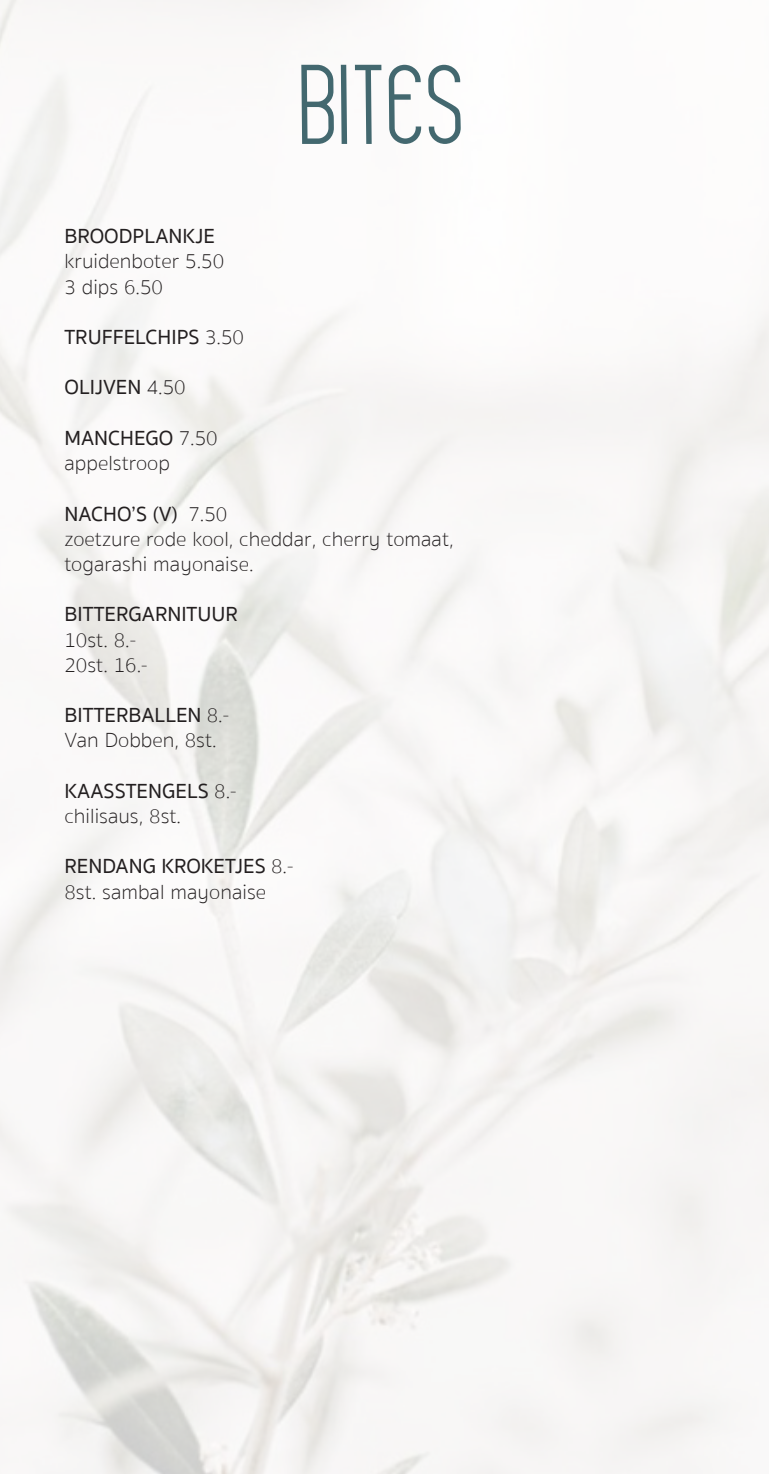
<style>
.page{position:relative;width:769px;height:1474px;background:#fff}
.page>*{position:absolute;margin:0;border:0;box-sizing:border-box;transform-origin:0 0}
.t1{font:115.5px "Hollenamaresans";color:#43686f}
.t2{font:100 21px "Sukhumvit Set";color:#231f20}
.t3{font:500 21px "Sukhumvit Set";color:#231f20}
.s1{font-weight:100}
</style>
<div class="page">
<p class="t1" style="left:301px;top:52px;width:168px">bites</p>
<p class="t3" style="left:64px;top:222px;width:152px">BROODPLANKJE</p>
<p class="t2" style="left:64px;top:247px;width:161px">kruidenboter 5.50</p>
<p class="t2" style="left:64px;top:272px;width:100px">3 dips 6.50</p>
<p class="t3" style="left:64px;top:322px;width:181px">TRUFFELCHIPS <span class="s1">3.50</span></p>
<p class="t3" style="left:64px;top:373px;width:123px">OLIJVEN <span class="s1">4.50</span></p>
<p class="t3" style="left:64px;top:423px;width:155px">MANCHEGO <span class="s1">7.50</span></p>
<p class="t2" style="left:64px;top:449px;width:107px">appelstroop</p>
<p class="t3" style="left:64px;top:499px;width:164px">NACHO’S (V) <span class="s1">7.50</span></p>
<p class="t2" style="left:64px;top:524px;width:391px">zoetzure rode kool, cheddar, cherry tomaat,</p>
<p class="t2" style="left:64px;top:549px;width:191px">togarashi mayonaise.</p>
<p class="t3" style="left:64px;top:600px;width:175px">BITTERGARNITUUR</p>
<p class="t2" style="left:64px;top:625px;width:73px">10st. 8.-</p>
<p class="t2" style="left:64px;top:650px;width:85px">20st. 16.-</p>
<p class="t3" style="left:64px;top:700px;width:166px">BITTERBALLEN <span class="s1">8.-</span></p>
<p class="t2" style="left:64px;top:726px;width:154px">Van Dobben, 8st.</p>
<p class="t3" style="left:64px;top:776px;width:174px">KAASSTENGELS <span class="s1">8.-</span></p>
<p class="t2" style="left:64px;top:801px;width:118px">chilisaus, 8st.</p>
<p class="t3" style="left:64px;top:852px;width:230px">RENDANG KROKETJES <span class="s1">8.-</span></p>
<p class="t2" style="left:64px;top:877px;width:203px">8st. sambal mayonaise</p>
</div>
